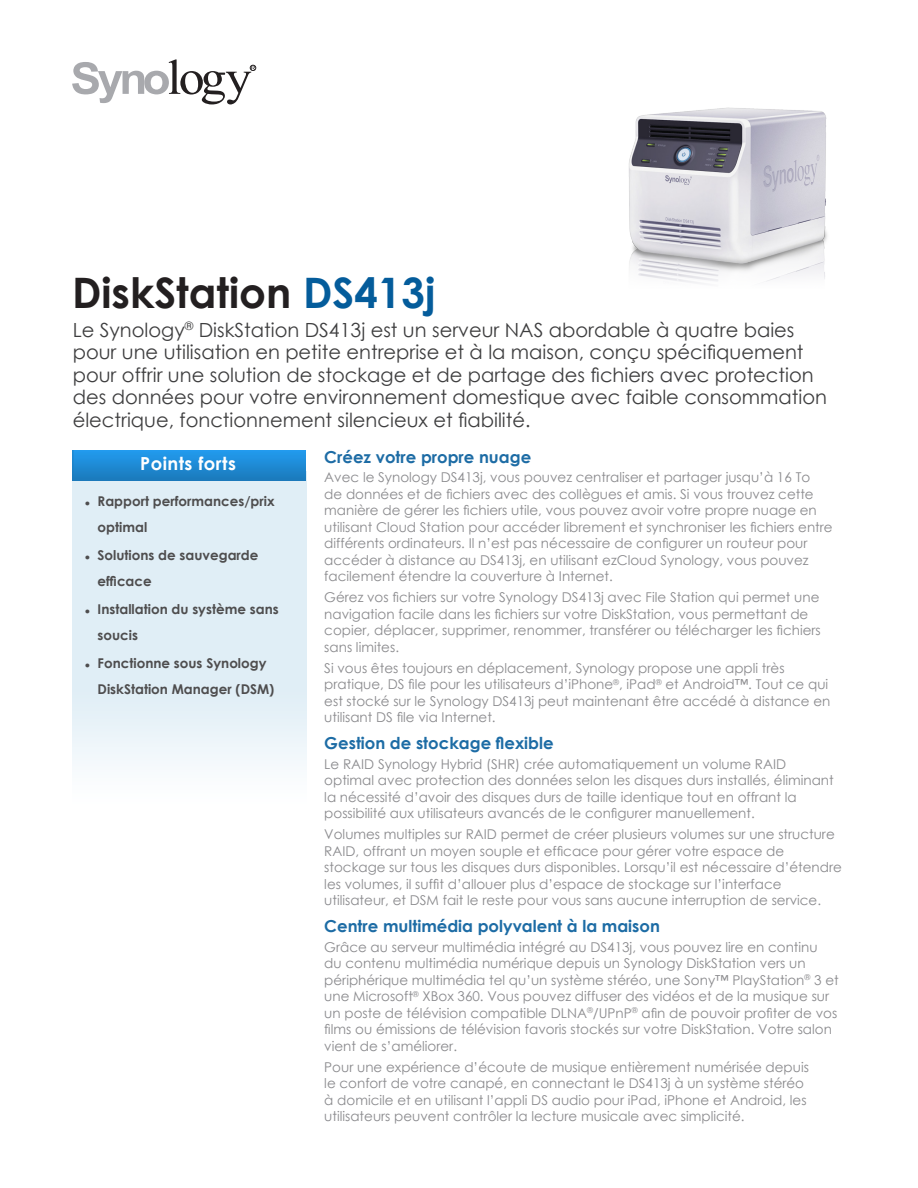
<style>
.page{position:relative;width:918px;height:1188px;background:#fff}
.page>*{position:absolute;margin:0;border:0;box-sizing:border-box;transform-origin:0 0}
.ChapterTitle{font:700 42px "Century Gothic";color:#231f20}
.ChapterTitleDesc{font:19.5px/22.5px "Century Gothic";color:#3e3e3f}
.ChapterTitleHighligh{font:700 18px "Century Gothic";letter-spacing:.025em;color:#fff}
.BodyHeading{font:700 16.5px "Century Gothic";color:#1d6ca5}
.BodyContent{font:13.5px/16.5px "Century Gothic";color:#8a8a8d}
.ChapterTitleBullet{font:700 13.5px/25.5px "Century Gothic";color:#4e4d4e}
.s1{color:#045c9b}
.s2{font-family:"Arial";font-size:9px}
</style>
<div class="page">
<img style="left:72px;top:450px;width:234px;height:31px">
<img style="left:629px;top:107px;width:198px;height:177px">
<svg style="left:72px;top:59px;width:184px;height:45px"></svg>
<p class="ChapterTitle" style="left:72px;top:260px;width:365px">DiskStation <span class="s1">DS413j</span></p>
<p class="ChapterTitleDesc" style="left:73px;top:318px;width:756px">Le Synology<sup>®</sup> DiskStation DS413j est un serveur NAS abordable à quatre baies pour une utilisation en petite entreprise et à la maison, conçu spécifiquement pour offrir une solution de stockage et de partage des fichiers avec protection des données pour votre environnement domestique avec faible consommation électrique, fonctionnement silencieux et fiabilité.</p>
<p class="ChapterTitleHighligh" style="left:140px;top:450px;width:97px">Points forts</p>
<p class="ChapterTitleBullet" style="left:98px;top:488px;width:179px;text-indent:-13px"><span class="s2">●</span> Rapport performances/prix optimal</p>
<p class="ChapterTitleBullet" style="left:98px;top:542px;width:162px;text-indent:-13px"><span class="s2">●</span> Solutions de sauvegarde efficace</p>
<p class="ChapterTitleBullet" style="left:98px;top:596px;width:183px;text-indent:-13px"><span class="s2">●</span> Installation du système sans soucis</p>
<p class="ChapterTitleBullet" style="left:98px;top:650px;width:178px;text-indent:-13px"><span class="s2">●</span> Fonctionne sous Synology<br>DiskStation Manager (DSM)</p>
<p class="BodyHeading" style="left:324px;top:444px;width:208px">Créez votre propre nuage</p>
<p class="BodyContent" style="left:324px;top:469px;width:510px">Avec le Synology DS413j, vous pouvez centraliser et partager jusqu’à 16 To<br>de données et de fichiers avec des collègues et amis. Si vous trouvez cette manière de gérer les fichiers utile, vous pouvez avoir votre propre nuage en utilisant Cloud Station pour accéder librement et synchroniser les fichiers entre différents ordinateurs. Il n’est pas nécessaire de configurer un routeur pour accéder à distance au DS413j, en utilisant ezCloud Synology, vous pouvez facilement étendre la couverture à Internet.</p>
<p class="BodyContent" style="left:324px;top:589px;width:498px">Gérez vos fichiers sur votre Synology DS413j avec File Station qui permet une navigation facile dans les fichiers sur votre DiskStation, vous permettant de copier, déplacer, supprimer, renommer, transférer ou télécharger les fichiers sans limites.</p>
<p class="BodyContent" style="left:324px;top:659px;width:508px">Si vous êtes toujours en déplacement, Synology propose une appli très pratique, DS file pour les utilisateurs d’iPhone<sup>®</sup>, iPad<sup>®</sup> et Android™. Tout ce qui est stocké sur le Synology DS413j peut maintenant être accédé à distance en utilisant DS file via Internet.</p>
<p class="BodyHeading" style="left:324px;top:731px;width:231px">Gestion de stockage flexible</p>
<p class="BodyContent" style="left:324px;top:755px;width:511px">Le RAID Synology Hybrid (SHR) crée automatiquement un volume RAID optimal avec protection des données selon les disques durs installés, éliminant la nécessité d’avoir des disques durs de taille identique tout en offrant la possibilité aux utilisateurs avancés de le configurer manuellement.</p>
<p class="BodyContent" style="left:324px;top:826px;width:519px">Volumes multiples sur RAID permet de créer plusieurs volumes sur une structure RAID, offrant un moyen souple et efficace pour gérer votre espace de stockage sur tous les disques durs disponibles. Lorsqu’il est nécessaire d’étendre les volumes, il suffit d’allouer plus d’espace de stockage sur l’interface utilisateur, et DSM fait le reste pour vous sans aucune interruption de service.</p>
<p class="BodyHeading" style="left:324px;top:914px;width:337px">Centre multimédia polyvalent à la maison</p>
<p class="BodyContent" style="left:324px;top:938px;width:516px">Grâce au serveur multimédia intégré au DS413j, vous pouvez lire en continu<br>du contenu multimédia numérique depuis un Synology DiskStation vers un périphérique multimédia tel qu’un système stéréo, une Sony™ PlayStation<sup>®</sup> 3 et une Microsoft<sup>®</sup> XBox 360. Vous pouvez diffuser des vidéos et de la musique sur un poste de télévision compatible DLNA<sup>®</sup>/UPnP<sup>®</sup> afin de pouvoir profiter de vos films ou émissions de télévision favoris stockés sur votre DiskStation. Votre salon vient de s’améliorer.</p>
<p class="BodyContent" style="left:324px;top:1058px;width:486px">Pour une expérience d’écoute de musique entièrement numérisée depuis le confort de votre canapé, en connectant le DS413j à un système stéréo à domicile et en utilisant l’appli DS audio pour iPad, iPhone et Android, les utilisateurs peuvent contrôler la lecture musicale avec simplicité.</p>
</div>
